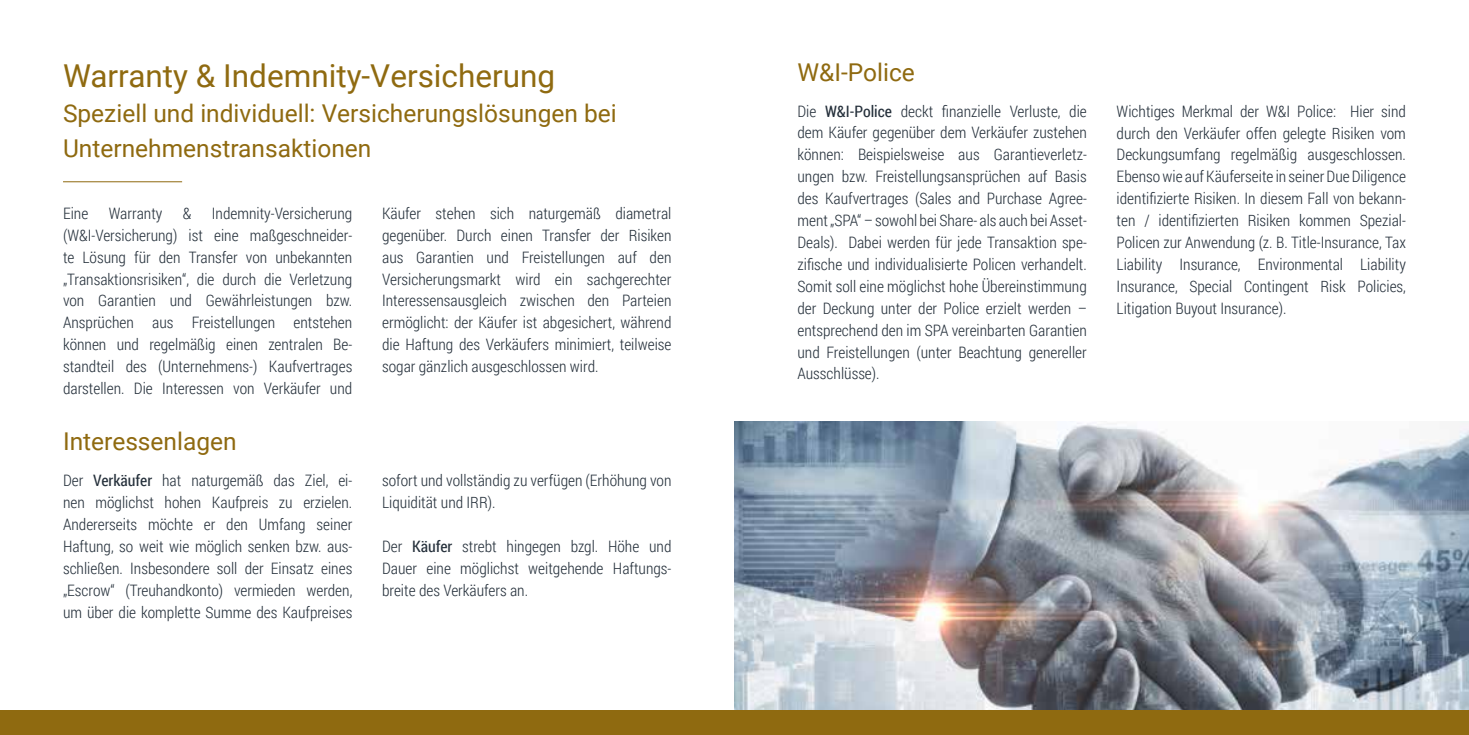
<style>
.page{position:relative;width:1469px;height:735px;background:#fff}
.page>*{position:absolute;margin:0;border:0;box-sizing:border-box;transform-origin:0 0}
.t1{font:31.5px "Roboto";color:#8f6a10}
.t2{font:24.5px/35px "Roboto";color:#8f6a10}
.t3{font:300 15.75px/21.9px "Roboto Condensed";color:#25303b;text-align:justify}
.s1{font-weight:400}
</style>
<div class="page">
<img style="left:734px;top:421px;width:734px;height:288px">
<div style="left:0;top:709px;width:1468px;height:25px;background:#8f6a10"></div>
<hr style="left:63px;top:181px;width:119px;height:1px;background:#8f6a10">
<h1 class="t1" style="left:63px;top:53px;width:494px">Warranty &amp; Indemnity-Versicherung</h1>
<h2 class="t2" style="left:63px;top:95px;width:555px">Speziell und individuell: Versicherungslösungen bei<br>Unternehmenstransaktionen</h2>
<p class="t3" style="left:63px;top:202px;width:291px;text-indent:149px">Indemnity-Versicherung (W&amp;I-Versicherung) ist eine maßgeschneider&shy;te Lösung für den Transfer von unbekannten „Transaktionsrisiken“, die durch die Verletzung von Garantien und Gewährleistungen bzw.<br>Ansprüchen aus Freistellungen entstehen können und regelmäßig einen zentralen Be&shy;standteil des (Unternehmens-) Kaufvertrages darstellen. Die Interessen von Verkäufer und</p>
<p class="t3" style="left:382px;top:202px;width:291px">Käufer stehen sich naturgemäß diametral gegenüber. Durch einen Transfer der Risiken aus Garantien und Freistellungen auf den Versicherungsmarkt wird ein sachgerechter Interessensausgleich zwischen den Parteien ermöglicht: der Käufer ist abgesichert, während die Haftung des Verkäufers minimiert, teilweise sogar gänzlich ausgeschlossen wird.</p>
<p class="t3" style="left:63px;top:202px;width:27px">Eine</p>
<p class="t3" style="left:109px;top:202px;width:55px">Warranty</p>
<p class="t3" style="left:183px;top:202px;width:10px">&amp;</p>
<h2 class="t2" style="left:63px;top:422px;width:175px">Interessenlagen</h2>
<p class="t3" style="left:63px;top:469px;width:291px">Der <span class="s1">Verkäufer</span> hat naturgemäß das Ziel, ei&shy;nen möglichst hohen Kaufpreis zu erzielen.<br>Andererseits möchte er den Umfang seiner Haftung, so weit wie möglich senken bzw. aus&shy;schließen. Insbesondere soll der Einsatz eines „Escrow“ (Treuhandkonto) vermieden werden, um über die komplette Summe des Kaufpreises</p>
<p class="t3" style="left:382px;top:469px;width:291px">sofort und vollständig zu verfügen (Erhöhung von<br>Liquidität und IRR).</p>
<p class="t3" style="left:382px;top:534px;width:291px">Der <span class="s1">Käufer</span> strebt hingegen bzgl. Höhe und Dauer eine möglichst weitgehende Haftungs&shy;breite des Verkäufers an.</p>
<h2 class="t2" style="left:797px;top:53px;width:119px">W&amp;I-Police</h2>
<p class="t3" style="left:797px;top:99px;width:291px">Die <span class="s1">W&amp;I-Police</span> deckt finanzielle Verluste, die dem Käufer gegenüber dem Verkäufer zustehen können: Beispielsweise aus Garantieverletz&shy;ungen bzw. Freistellungsansprüchen auf Basis des Kaufvertrages (Sales and Purchase Agree&shy;ment „SPA“ – sowohl bei Share- als auch bei Asset-Deals). Dabei werden für jede Transaktion spe&shy;zifische und individualisierte Policen verhandelt.<br>Somit soll eine möglichst hohe Übereinstimmung der Deckung unter der Police erzielt werden – entsprechend den im SPA vereinbarten Garantien und Freistellungen (unter Beachtung genereller Ausschlüsse).</p>
<p class="t3" style="left:1116px;top:99px;width:291px">Wichtiges Merkmal der W&amp;I Police: Hier sind durch den Verkäufer offen gelegte Risiken vom Deckungsumfang regelmäßig ausgeschlossen.<br>Ebenso wie auf Käuferseite in seiner Due Diligence identifizierte Risiken. In diesem Fall von bekann&shy;ten / identifizierten Risiken kommen Spezial-Policen zur Anwendung (z. B. Title-Insurance, Tax Liability Insurance, Environmental Liability Insurance, Special Contingent Risk Policies, Litigation Buyout Insurance).</p>
</div>
